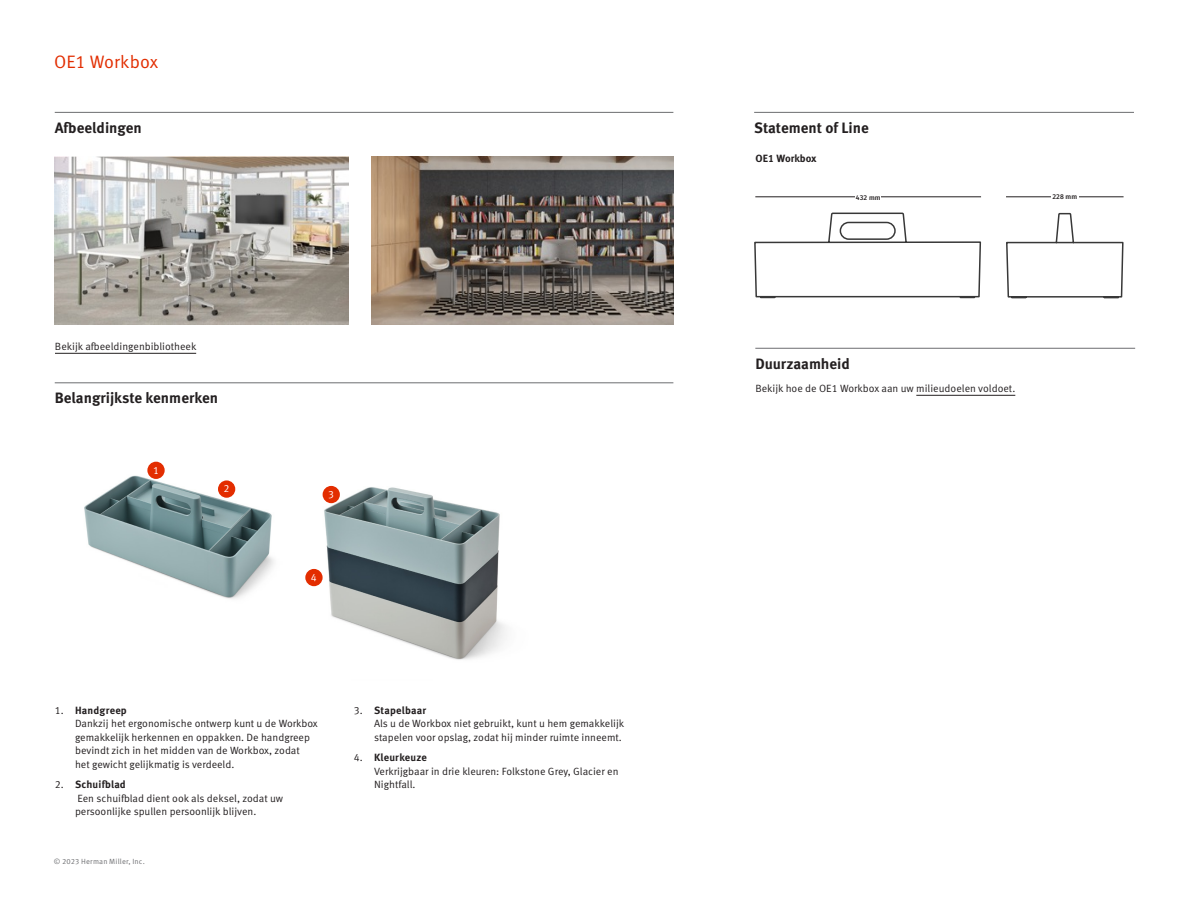
<style>
.page{position:relative;width:1188px;height:918px;background:#fff}
.page>*{position:absolute;margin:0;border:0;box-sizing:border-box;transform-origin:0 0}
.Body_Copy{font:18px "Meta OT Norm";letter-spacing:-.005em;color:#e22d00}
.Headline{font:700 15px "Meta OT";color:#231f20}
.Body_Copy-2{font:10.5px/13.5px "Meta OT Norm";color:#231f20}
.Body_Copy-3{font:700 10.5px "Meta OT";color:#231f20}
.Body_Copy-4{font:10.5px "Meta OT Norm";color:#fff}
.t1{font:7.5px "Meta OT Norm";letter-spacing:.02em;color:#6c6d70}
.Body_Copy-5{font:500 6.75px "Fira Sans";letter-spacing:.02em;color:#231f20}
.s1{font-family:"Meta OT";font-weight:700}
</style>
<div class="page">
<hr style="left:754px;top:112px;width:380px;height:1px;background:#6c6d70">
<hr style="left:916px;top:395px;width:99px;height:1px;background:#231f20">
<hr style="left:755px;top:348px;width:380px;height:1px;background:#6c6d70">
<hr style="left:55px;top:112px;width:618px;height:1px;background:#6c6d70">
<hr style="left:55px;top:383px;width:618px;height:1px;background:#6c6d70">
<hr style="left:55px;top:353px;width:141px;height:1px;background:#231f20">
<img style="left:54px;top:156px;width:295px;height:168px">
<img style="left:372px;top:156px;width:301px;height:168px">
<svg style="left:754px;top:212px;width:228px;height:87px"></svg>
<hr style="left:755px;top:196px;width:226px;height:1px;background:#231f20">
<div style="left:855px;top:192px;width:26px;height:9px;background:#fff"></div>
<img style="left:84px;top:461px;width:190px;height:138px">
<img style="left:305px;top:485px;width:202px;height:175px">
<div style="left:218px;top:480px;width:17px;height:18px;background:#e32d00;border-radius:50%"></div>
<div style="left:305px;top:569px;width:18px;height:17px;background:#e32d00;border-radius:50%"></div>
<div style="left:323px;top:486px;width:17px;height:17px;background:#e32d00;border-radius:50%"></div>
<div style="left:147px;top:462px;width:18px;height:17px;background:#e32d00;border-radius:50%"></div>
<svg style="left:1006px;top:196px;width:118px;height:103px"></svg>
<p class="Body_Copy" style="left:54px;top:50px;width:105px">OE1 Workbox</p>
<p class="Headline" style="left:55px;top:118px;width:89px">Afbeeldingen</p>
<p class="Body_Copy-2" style="left:55px;top:340px;width:143px">Bekijk afbeeldingenbibliotheek</p>
<p class="Headline" style="left:55px;top:389px;width:165px">Belangrijkste kenmerken</p>
<p class="Body_Copy-4" style="left:153px;top:464px;width:7px">1</p>
<p class="Body_Copy-4" style="left:224px;top:482px;width:7px">2</p>
<p class="Body_Copy-4" style="left:328px;top:488px;width:7px">3</p>
<p class="Body_Copy-4" style="left:311px;top:571px;width:7px">4</p>
<p class="Body_Copy-2" style="left:75px;top:704px;width:244px;text-indent:-20px">1. <span class="s1">Handgreep<br></span>Dankzij het ergonomische ontwerp kunt u de Workbox gemakkelijk herkennen en oppakken. De handgreep bevindt zich in het midden van de Workbox, zodat<br>het gewicht gelijkmatig is verdeeld.</p>
<p class="Body_Copy-2" style="left:75px;top:778px;width:210px;text-indent:-20px">2. <span class="s1">Schuifblad<br></span>Een schuifblad dient ook als deksel, zodat uw persoonlijke spullen persoonlijk blijven.</p>
<p class="t1" style="left:54px;top:857px;width:93px">© 2023 Herman Miller, Inc.</p>
<p class="Body_Copy-2" style="left:374px;top:704px;width:252px;text-indent:-20px">3. <span class="s1">Stapelbaar<br></span>Als u de Workbox niet gebruikt, kunt u hem gemakkelijk stapelen voor opslag, zodat hij minder ruimte inneemt.</p>
<p class="Body_Copy-2" style="left:374px;top:751px;width:246px;text-indent:-20px">4. <span class="s1">Kleurkeuze<br></span>Verkrijgbaar in drie kleuren: Folkstone Grey, Glacier en<br>Nightfall.</p>
<h2 class="Headline" style="left:754px;top:118px;width:116px">Statement of Line</h2>
<p class="Body_Copy-3" style="left:756px;top:152px;width:63px">OE1 Workbox</p>
<p class="Body_Copy-5" style="left:856px;top:192px;width:26px">432 mm</p>
<p class="Body_Copy-5" style="left:1052px;top:191px;width:26px">228 mm</p>
<p class="Headline" style="left:755px;top:354px;width:96px">Duurzaamheid</p>
<p class="Body_Copy-2" style="left:755px;top:382px;width:261px">Bekijk hoe de OE1 Workbox aan uw milieudoelen voldoet.</p>
</div>
